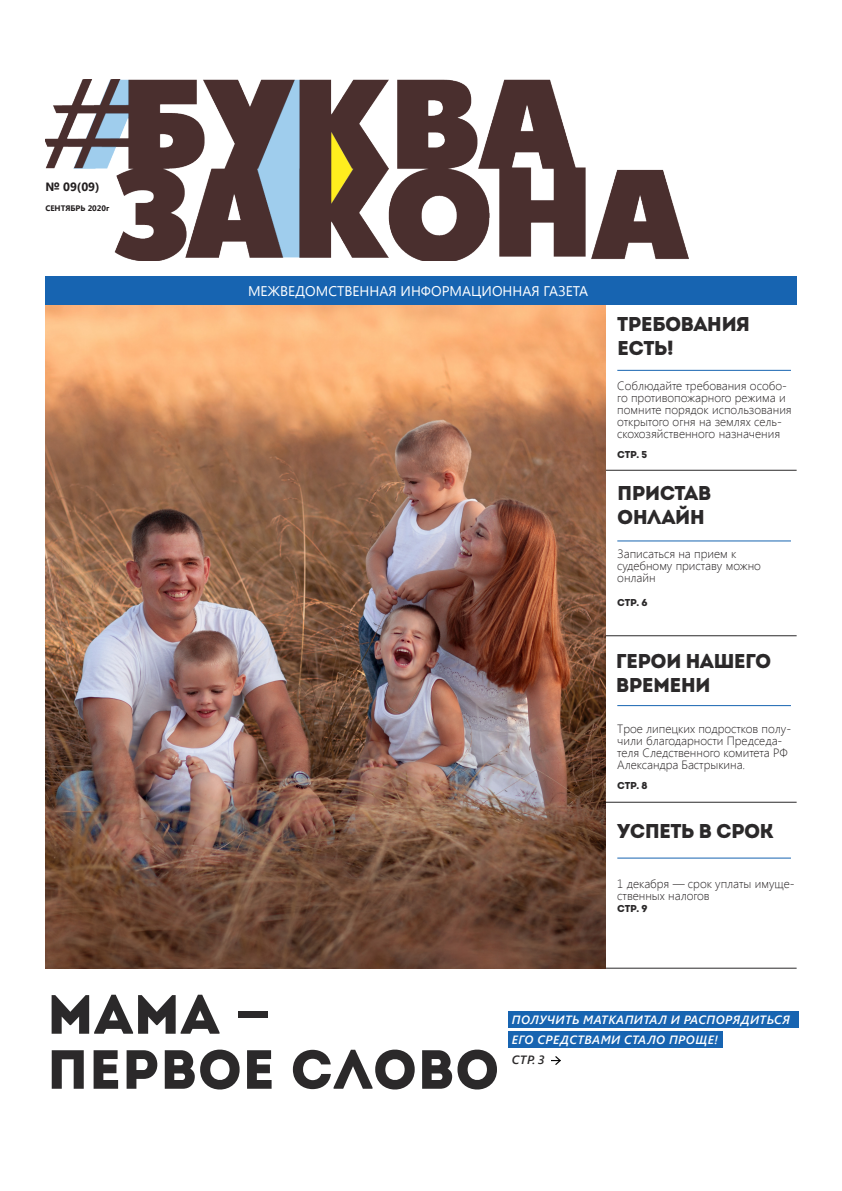
<style>
.page{position:relative;width:842px;height:1191px;background:#fff}
.page>*{position:absolute;margin:0;border:0;box-sizing:border-box;transform-origin:0 0}
.ПОДЗАГОЛОВОК{font:55px/55px "Intro";color:#2b292a}
.ПОДЗАГОЛОВОК-2{font:20px/24px "Intro";letter-spacing:-.04em;color:#2b292a}
.ПОДЗАГОЛОВОК-3{font:14px "Segoe UI";color:#fff}
.t1{font:300 12px/12px "Segoe UI";color:#231f20}
.ПОДЗАГОЛОВОК-4{font:italic 600 12px/20px "Segoe UI";letter-spacing:.035em;color:#fff}
.t2{font:700 12px "Segoe UI";color:#231f20}
.ПОДЗАГОЛОВОК-5{font:italic 600 12px "Segoe UI";color:#2b292a}
.ПОДЗАГОЛОВОК-6{font:10px "Intro";letter-spacing:-.04em;color:#2b292a}
.t3{font:700 8px "Segoe UI";color:#231f20}
.s1{font-family:"Roboto";font-weight:700}
</style>
<div class="page">
<img style="left:45px;top:305px;width:561px;height:663px">
<div style="left:45px;top:277px;width:752px;height:28px;background:#1764b1"></div>
<div style="left:508px;top:1011px;width:291px;height:17px;background:#1764b1"></div>
<div style="left:508px;top:1031px;width:215px;height:17px;background:#1764b1"></div>
<hr style="left:617px;top:370px;width:174px;height:1px;background:#1764b1">
<hr style="left:617px;top:705px;width:174px;height:1px;background:#1764b1">
<hr style="left:617px;top:857px;width:174px;height:1px;background:#1764b1">
<hr style="left:617px;top:540px;width:174px;height:1px;background:#1764b1">
<hr style="left:606px;top:635px;width:191px;height:1px;background:#2b292a">
<hr style="left:606px;top:801px;width:191px;height:1px;background:#2b292a">
<hr style="left:606px;top:967px;width:191px;height:1px;background:#2b292a">
<svg style="left:552px;top:1056px;width:8px;height:8px"></svg>
<hr style="left:606px;top:470px;width:191px;height:1px;background:#2b292a">
<img style="left:45px;top:79px;width:643px;height:182px">
<p class="t2" style="left:45px;top:178px;width:56px">№ 09(09)</p>
<p class="t3" style="left:45px;top:203px;width:66px">СЕНТЯБРЬ 2020г</p>
<p class="ПОДЗАГОЛОВОК-3" style="left:248px;top:281px;width:342px">МЕЖВЕДОМСТВЕННАЯ ИНФОРМАЦИОННАЯ ГАЗЕТА</p>
<p class="ПОДЗАГОЛОВОК-2" style="left:617px;top:312px;width:134px">требования</p>
<p class="ПОДЗАГОЛОВОК-2" style="left:617px;top:336px;width:58px">есть!</p>
<p class="t1" style="left:617px;top:379px;width:176px">Соблюдайте требования особо&shy;го противопожарного режима и помните порядок использования открытого огня на землях сель&shy;скохозяйственного назначения</p>
<p class="ПОДЗАГОЛОВОК-6" style="left:617px;top:448px;width:31px">стр. 5</p>
<p class="ПОДЗАГОЛОВОК-2" style="left:617px;top:481px;width:96px">ПРИСТАВ</p>
<p class="ПОДЗАГОЛОВОК-2" style="left:617px;top:505px;width:89px">ОНЛАЙН</p>
<p class="t1" style="left:617px;top:548px;width:145px">Записаться на прием к судебному приставу можно онлайн</p>
<p class="ПОДЗАГОЛОВОК-6" style="left:617px;top:597px;width:32px">стр. 6</p>
<p class="ПОДЗАГОЛОВОК-2" style="left:616px;top:649px;width:157px">Герои нашего времени</p>
<p class="t1" style="left:617px;top:722px;width:175px">Трое липецких подростков полу&shy;чили благодарности Председа&shy;теля Следственного комитета РФ<br>Александра Бастрыкина.</p>
<p class="ПОДЗАГОЛОВОК-6" style="left:617px;top:779px;width:32px">стр. 8</p>
<p class="ПОДЗАГОЛОВОК-2" style="left:617px;top:819px;width:158px">успеть в срок</p>
<p class="t1" style="left:617px;top:877px;width:179px">1 декабря — срок уплаты имуще&shy;ственных налогов</p>
<p class="ПОДЗАГОЛОВОК-6" style="left:617px;top:902px;width:32px">стр. 9</p>
<p class="ПОДЗАГОЛОВОК" style="left:47px;top:987px;width:454px">мама <span class="s1">– </span>первое слово</p>
<p class="ПОДЗАГОЛОВОК-4" style="left:512px;top:1009px;width:279px">ПОЛУЧИТЬ МАТКАПИТАЛ И РАСПОРЯДИТЬСЯ<br>ЕГО СРЕДСТВАМИ СТАЛО ПРОЩЕ!</p>
<p class="ПОДЗАГОЛОВОК-5" style="left:512px;top:1051px;width:34px">CТР. 3</p>
</div>
